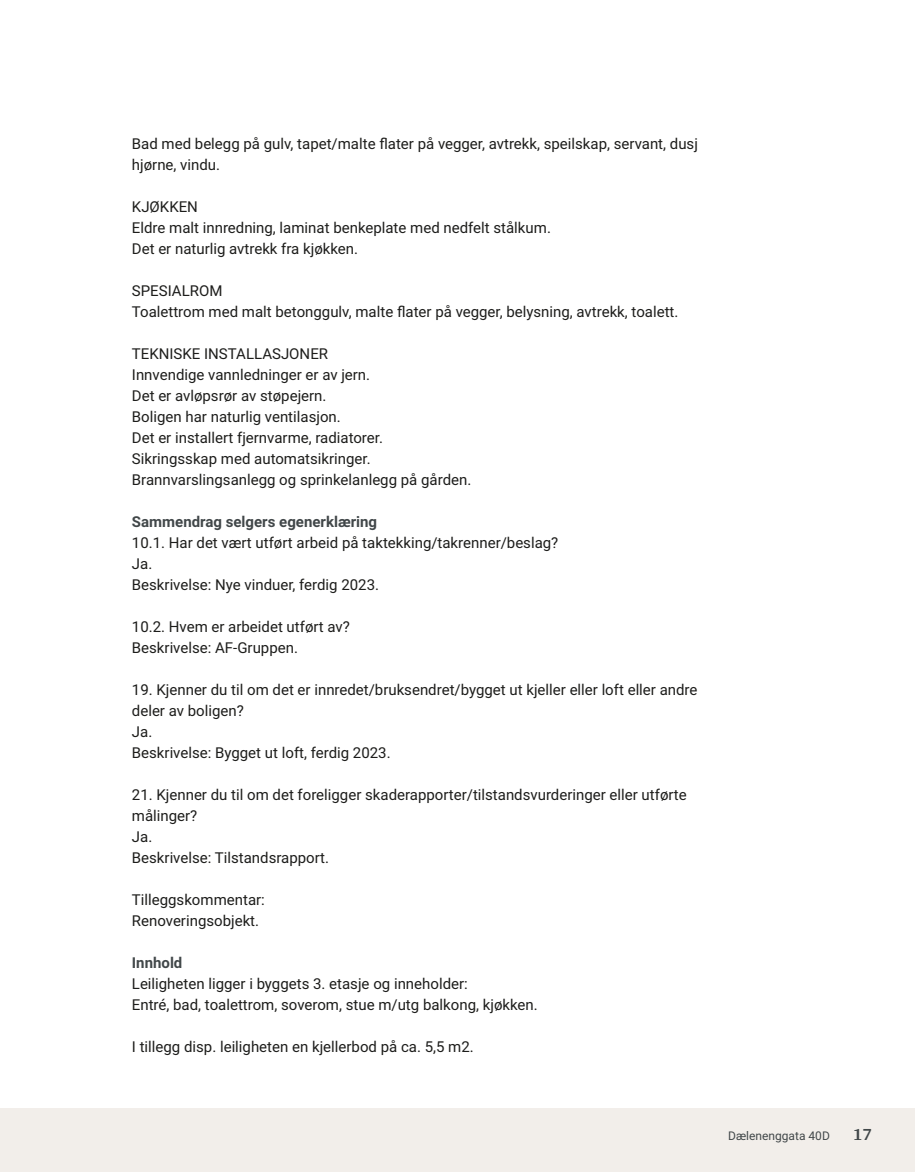
<style>
.page{position:relative;width:915px;height:1172px;background:#fff}
.page>*{position:absolute;margin:0;border:0;box-sizing:border-box;transform-origin:0 0}
.t1{font:700 18px "Arya";color:#414749}
.t2{font:15px/21px "Roboto Vitec";color:#1d1d1b}
.t3{font:700 15px "Roboto Vitec";color:#414749}
.t4{font:12px "Roboto Vitec";color:#414749}
</style>
<div class="page">
<div style="left:0;top:1108px;width:914px;height:64px;background:#f2eeea"></div>
<p class="t2" style="left:132px;top:132px;width:567px">Bad med belegg på gulv, tapet/ malte flater på vegger, avtrekk, speilskap, servant, dusj hjørne, vindu.</p>
<p class="t2" style="left:132px;top:195px;width:420px">KJØKKEN<br>Eldre malt innredning, laminat benkeplate med nedfelt stålkum.<br>Det er naturlig avtrekk fra kjøkken.</p>
<p class="t2" style="left:132px;top:279px;width:548px">SPESIALROM<br>Toalettrom med malt betonggulv, malte flater på vegger, belysning, avtrekk, toalett.</p>
<p class="t2" style="left:132px;top:342px;width:341px">TEKNISKE INSTALLASJONER<br>Innvendige vannledninger er av jern.<br>Det er avløpsrør av støpejern.<br>Boligen har naturlig ventilasjon.<br>Det er installert fjernvarme, radiatorer.<br>Sikringsskap med automatsikringer.<br>Brannvarslingsanlegg og sprinkelanlegg på gården.</p>
<p class="t3" style="left:132px;top:511px;width:247px">Sammendrag selgers egenerklæring</p>
<p class="t2" style="left:132px;top:531px;width:428px">10.1. Har det vært utført arbeid på taktekking/ takrenner/ beslag?<br>Ja.<br>Beskrivelse: Nye vinduer, ferdig 2023.</p>
<p class="t2" style="left:132px;top:615px;width:219px">10.2. Hvem er arbeidet utført av?<br>Beskrivelse: AF‑Gruppen.</p>
<p class="t2" style="left:132px;top:678px;width:567px">19. Kjenner du til om det er innredet/ bruksendret/ bygget ut kjeller eller loft eller andre deler av boligen?<br>Ja.<br>Beskrivelse: Bygget ut loft, ferdig 2023.</p>
<p class="t2" style="left:132px;top:783px;width:556px">21. Kjenner du til om det foreligger skaderapporter/ tilstandsvurderinger eller utførte målinger?<br>Ja.<br>Beskrivelse: Tilstandsrapport.</p>
<p class="t2" style="left:132px;top:888px;width:134px">Tilleggskommentar:<br>Renoveringsobjekt.</p>
<p class="t3" style="left:132px;top:952px;width:52px">Innhold</p>
<p class="t2" style="left:132px;top:972px;width:407px">Leiligheten ligger i byggets 3. etasje og inneholder:<br>Entré, bad, toalettrom, soverom, stue m/ utg balkong, kjøkken.</p>
<p class="t2" style="left:132px;top:1035px;width:343px">I tillegg disp. leiligheten en kjellerbod på ca. 5,5 m2.</p>
<p class="t4" style="left:728px;top:1127px;width:103px">Dælenenggata 40D</p>
<p class="t1" style="left:852px;top:1123px;width:21px">17</p>
</div>
